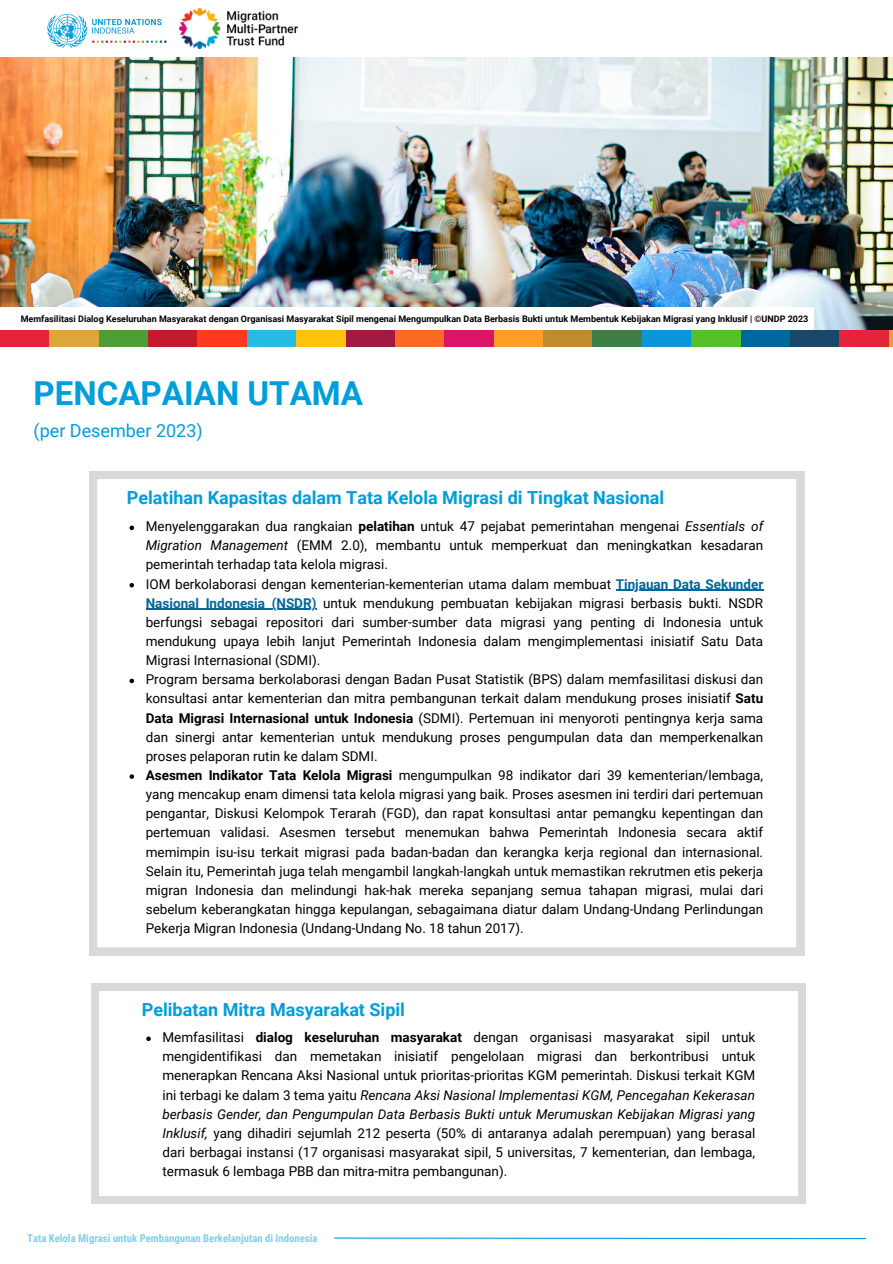
<style>
.page{position:relative;width:893px;height:1264px;background:#fff}
.page>*{position:absolute;margin:0;border:0;box-sizing:border-box;transform-origin:0 0}
.t1{font:700 33px "Roboto";color:#009edb}
.t2{font:700 18px "Roboto";color:#009edb}
.t3{font:18px "Roboto";color:#009edb}
.t4{font:13.5px/19.2px "Roboto";color:#000;text-align:justify}
.t5{font:700 10.65px "Roboto Condensed";color:#009edb}
.t6{font:700 9px "Roboto";color:#000}
.s1{font-weight:700}
.s2{font-style:italic}
.s3{font-weight:700;color:#00689d}
</style>
<div class="page">
<svg style="left:89px;top:471px;width:715px;height:484px"></svg>
<svg style="left:129px;top:525px;width:5px;height:5px"></svg>
<svg style="left:129px;top:583px;width:5px;height:4px"></svg>
<hr style="left:615px;top:589px;width:148px;height:2px;background:#00689d">
<hr style="left:146px;top:609px;width:170px;height:1px;background:#00689d">
<svg style="left:129px;top:678px;width:5px;height:5px"></svg>
<svg style="left:129px;top:774px;width:5px;height:4px"></svg>
<svg style="left:91px;top:983px;width:714px;height:220px"></svg>
<svg style="left:146px;top:1036px;width:5px;height:5px"></svg>
<svg style="left:334px;top:1237px;width:533px;height:2px"></svg>
<div style="left:0;top:327px;width:49px;height:20px;background:#e5243b"></div>
<div style="left:49px;top:327px;width:50px;height:20px;background:#dda63a"></div>
<div style="left:99px;top:327px;width:49px;height:20px;background:#4c9f38"></div>
<div style="left:148px;top:327px;width:49px;height:20px;background:#c5192d"></div>
<div style="left:197px;top:327px;width:50px;height:20px;background:#ff3a21"></div>
<div style="left:247px;top:327px;width:49px;height:20px;background:#26bde2"></div>
<div style="left:296px;top:327px;width:50px;height:20px;background:#fcc30b"></div>
<div style="left:346px;top:327px;width:49px;height:20px;background:#a21942"></div>
<div style="left:395px;top:327px;width:49px;height:20px;background:#fd6925"></div>
<div style="left:444px;top:327px;width:50px;height:20px;background:#dd1367"></div>
<div style="left:494px;top:327px;width:49px;height:20px;background:#fd9d24"></div>
<div style="left:543px;top:327px;width:49px;height:20px;background:#bf8b2e"></div>
<div style="left:592px;top:327px;width:50px;height:20px;background:#3f7e44"></div>
<div style="left:642px;top:327px;width:49px;height:20px;background:#0a97d9"></div>
<div style="left:691px;top:327px;width:50px;height:20px;background:#56c02b"></div>
<div style="left:741px;top:327px;width:49px;height:20px;background:#00689d"></div>
<div style="left:790px;top:327px;width:49px;height:20px;background:#19486a"></div>
<div style="left:839px;top:327px;width:50px;height:20px;background:#e5243b"></div>
<hr style="left:889px;top:327px;width:3px;height:20px;background:#dda63a">
<img style="left:0;top:57px;width:892px;height:272px">
<div style="left:0;top:307px;width:813px;height:23px;background:#fff"></div>
<img style="left:47px;top:14px;width:120px;height:34px">
<img style="left:179px;top:8px;width:118px;height:41px">
<p class="t6" style="left:4px;top:310px;width:521px">Local Migration Governance Indicators Multi Stakeholder Consultation Meeting in Semarang, Central Java Province | ©IOM 2023</p>
<p class="t6" style="left:21px;top:314px;width:789px">Memfasilitasi Dialog Keseluruhan Masyarakat dengan Organisasi Masyarakat Sipil mengenai Mengumpulkan Data Berbasis Bukti untuk Membentuk Kebijakan Migrasi yang Inklusif | ©UNDP 2023</p>
<h3 class="t1" style="left:34px;top:375px;width:331px">PENCAPAIAN UTAMA</h3>
<h3 class="t3" style="left:34px;top:420px;width:170px">(per Desember 2023)</h3>
<h3 class="t2" style="left:127px;top:487px;width:539px">Pelatihan Kapasitas dalam Tata Kelola Migrasi di Tingkat Nasional</h3>
<p class="t4" style="left:146px;top:517px;width:619px">Menyelenggarakan dua rangkaian <span class="s1">pelatihan</span> untuk 47 pejabat pemerintahan mengenai <span class="s2">Essentials of Migration Management</span> (EMM 2.0), membantu untuk memperkuat dan meningkatkan kesadaran pemerintah terhadap tata kelola migrasi.</p>
<p class="t4" style="left:146px;top:574px;width:619px">IOM berkolaborasi dengan kementerian-kementerian utama dalam membuat <span class="s3">Tinjauan Data Sekunder</span></p>
<h1 class="t4" style="left:146px;top:593px;width:619px;text-align:left"><span class="s3">Nasional Indonesia (NSDR)</span> untuk mendukung pembuatan kebijakan migrasi berbasis bukti. NSDR berfungsi sebagai repositori dari sumber-sumber data migrasi yang penting di Indonesia untuk mendukung upaya lebih lanjut Pemerintah Indonesia dalam mengimplementasi inisiatif Satu Data Migrasi Internasional (SDMI).<br>Program bersama berkolaborasi dengan Badan Pusat Statistik (BPS) dalam memfasilitasi diskusi dan konsultasi antar kementerian dan mitra pembangunan terkait dalam mendukung proses inisiatif <span class="s1">Satu</span></h1>
<h3 class="t4" style="left:146px;top:708px;width:619px;text-align:left"><span class="s1">Data Migrasi Internasional untuk Indonesia</span> (SDMI). Pertemuan ini menyoroti pentingnya kerja sama dan sinergi antar kementerian untuk mendukung proses pengumpulan data dan memperkenalkan proses pelaporan rutin ke dalam SDMI.<br><span class="s1">Asesmen Indikator Tata Kelola Migrasi</span> mengumpulkan 98 indikator dari 39 kementerian/lembaga,</h3>
<h3 class="t4" style="left:146px;top:784px;width:619px">yang mencakup enam dimensi tata kelola migrasi yang baik. Proses asesmen ini terdiri dari pertemuan pengantar, Diskusi Kelompok Terarah (FGD), dan rapat konsultasi antar pemangku kepentingan dan pertemuan validasi. Asesmen tersebut menemukan bahwa Pemerintah Indonesia secara aktif memimpin isu-isu terkait migrasi pada badan-badan dan kerangka kerja regional dan internasional.<br>Selain itu, Pemerintah juga telah mengambil langkah-langkah untuk memastikan rekrutmen etis pekerja migran Indonesia dan melindungi hak-hak mereka sepanjang semua tahapan migrasi, mulai dari sebelum keberangkatan hingga kepulangan, sebagaimana diatur dalam Undang-Undang Perlindungan Pekerja Migran Indonesia (Undang-Undang No. 18 tahun 2017).</h3>
<h1 class="t2" style="left:142px;top:999px;width:265px">Pelibatan Mitra Masyarakat Sipil</h1>
<h3 class="t4" style="left:162px;top:1027px;width:594px">Memfasilitasi <span class="s1">dialog keseluruhan masyarakat</span> dengan organisasi masyarakat sipil untuk mengidentifikasi dan memetakan inisiatif pengelolaan migrasi dan berkontribusi untuk menerapkan Rencana Aksi Nasional untuk prioritas-prioritas KGM pemerintah. Diskusi terkait KGM ini terbagi ke dalam 3 tema yaitu <span class="s2">Rencana Aksi Nasional Implementasi KGM, Pencegahan Kekerasan berbasis Gender, dan Pengumpulan Data Berbasis Bukti untuk Merumuskan Kebijakan Migrasi yang Inklusif,</span> yang dihadiri sejumlah 212 peserta (50% di antaranya adalah perempuan) yang berasal dari berbagai instansi (17 organisasi masyarakat sipil, 5 universitas, 7 kementerian, dan lembaga, termasuk 6 lembaga PBB dan mitra-mitra pembangunan).</h3>
<p class="t5" style="left:27px;top:1231px;width:291px">Tata Kelola Migrasi untuk Pembangunan Berkelanjutan di Indonesia</p>
</div>
